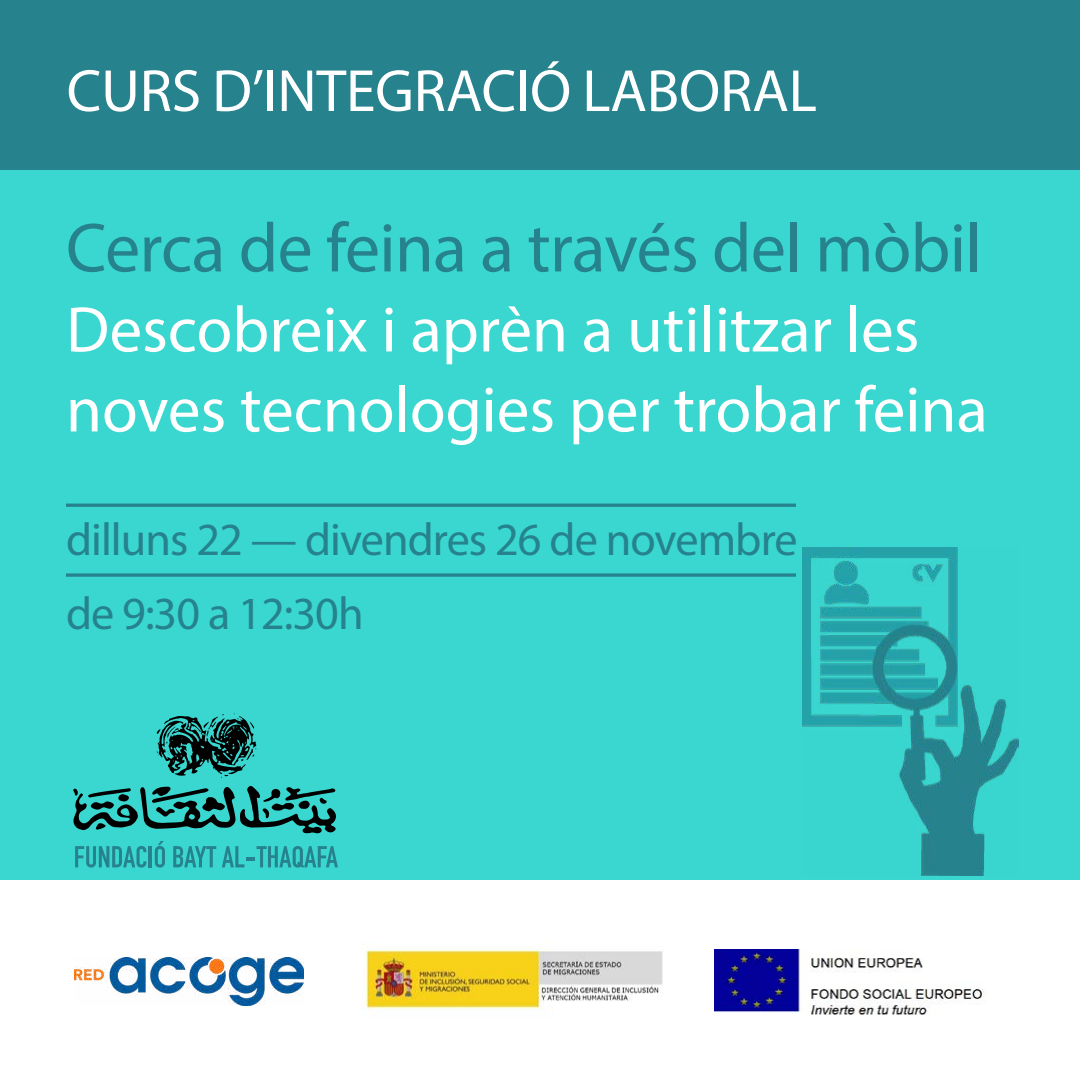
<style>
.page{position:relative;width:1080px;height:1080px;background:#fff}
.page>*{position:absolute;margin:0;border:0;box-sizing:border-box;transform-origin:0 0}
.t1{font:70px "Myriad Pro";letter-spacing:-.01em;color:#26828c}
.t2{font:65px/80px "Myriad Pro";color:#fff}
.t3{font:60px "Myriad Pro";letter-spacing:-.005em;color:#fff}
.t4{font:46.2px/74.8px "Myriad Pro";letter-spacing:-.02em;color:#26828c}
</style>
<div class="page">
<div style="left:0;top:0;width:1080px;height:170px;background:#26828c"></div>
<div style="left:0;top:170px;width:1080px;height:710px;background:#3ad7d0"></div>
<svg style="left:75px;top:846px;width:71px;height:22px"></svg>
<hr style="left:149px;top:846px;width:3px;height:21px;background:#26828c">
<svg style="left:155px;top:841px;width:10px;height:27px"></svg>
<svg style="left:173px;top:846px;width:43px;height:21px"></svg>
<svg style="left:222px;top:846px;width:116px;height:22px"></svg>
<svg style="left:73px;top:786px;width:263px;height:47px"></svg>
<svg style="left:157px;top:714px;width:100px;height:64px"></svg>
<hr style="left:66px;top:504px;width:730px;height:3px;background:#26828c">
<svg style="left:66px;top:573px;width:730px;height:4px;background:#299097"></svg>
<img style="left:74px;top:957px;width:230px;height:49px">
<img style="left:361px;top:943px;width:302px;height:75px">
<img style="left:715px;top:949px;width:271px;height:65px">
<img style="left:802px;top:548px;width:217px;height:328px">
<p class="t3" style="left:67px;top:54px;width:752px">CURS D’INTEGRACIÓ LABORAL</p>
<p class="t1" style="left:66px;top:205px;width:917px">Cerca de feina a través del mòbil</p>
<p class="t2" style="left:66px;top:289px;width:923px">Descobreix i aprèn a utilitzar les noves tecnologies per trobar feina</p>
<p class="t4" style="left:66px;top:501px;width:733px">dilluns 22 — divendres 26 de novembre de 9:30 a 12:30h</p>
</div>
